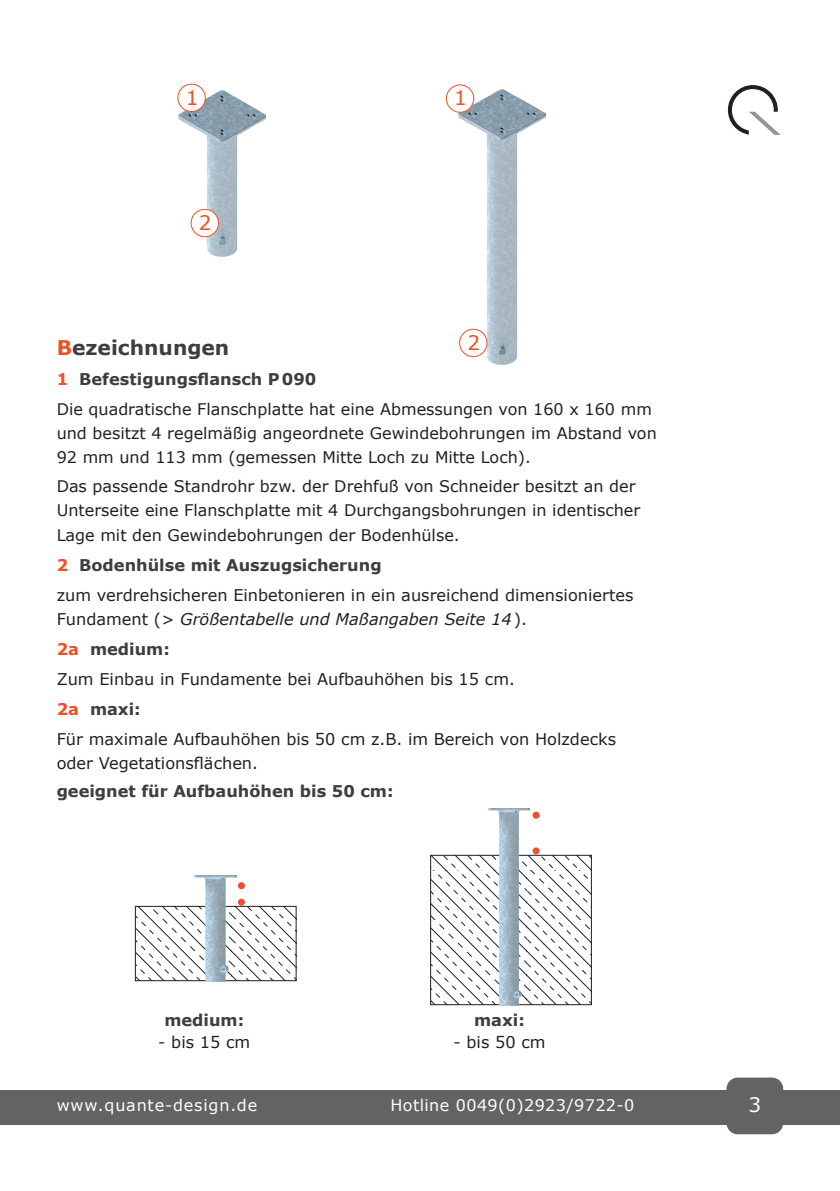
<style>
.page{position:relative;width:840px;height:1191px;background:#fff}
.page>*{position:absolute;margin:0;border:0;box-sizing:border-box;transform-origin:0 0}
.ü1{font:700 20.2px "Verdana";color:#3e3e3f}
.t1{font:20px "Verdana";color:#f05022}
.t2{font:20px "Verdana";color:#fff}
.text{font:16.2px/24.2px "Verdana";color:#231f20}
.text-2{font:700 16.2px "Verdana";color:#3e3e3f}
.text-3{font:16px/24px "Verdana";color:#231f20}
.t3{font:16px "Verdana";letter-spacing:.025em;color:#fff}
.t4{font:16px "Verdana";letter-spacing:.05em;color:#fff}
.s1{color:#f05022}
.s2{font-style:italic}
</style>
<div class="page">
<div style="left:0;top:1090px;width:839px;height:34px;background:#636366"></div>
<div style="left:726px;top:1077px;width:56px;height:57px;background:#636366;border-radius:11px"></div>
<svg style="left:432px;top:856px;width:157px;height:147px"></svg>
<div style="left:430px;top:854px;width:161px;height:151px;border:1px solid #231f20"></div>
<img style="left:488px;top:808px;width:41px;height:197px">
<svg style="left:532px;top:811px;width:7px;height:7px"></svg>
<div style="left:532px;top:847px;width:7px;height:7px;background:#f0502f;border-radius:50%"></div>
<svg style="left:137px;top:908px;width:157px;height:71px"></svg>
<div style="left:135px;top:906px;width:161px;height:75px;border:1px solid #231f20"></div>
<div style="left:238px;top:882px;width:7px;height:7px;background:#f0502f;border-radius:50%"></div>
<div style="left:238px;top:898px;width:7px;height:7px;background:#f0502f;border-radius:50%"></div>
<img style="left:195px;top:875px;width:41px;height:106px">
<img style="left:458px;top:90px;width:87px;height:275px">
<img style="left:179px;top:91px;width:87px;height:165px">
<div style="left:178px;top:84px;width:27px;height:27px;background:#fff;border-radius:50%"></div>
<div style="left:177px;top:84px;width:29px;height:28px;border:1px solid #f05022;border-radius:50%"></div>
<div style="left:191px;top:209px;width:27px;height:28px;background:#fff;border-radius:50%"></div>
<div style="left:190px;top:209px;width:29px;height:28px;border:1px solid #f05022;border-radius:50%"></div>
<div style="left:446px;top:85px;width:27px;height:27px;background:#fff;border-radius:50%"></div>
<div style="left:445px;top:84px;width:29px;height:29px;border:1px solid #f05022;border-radius:50%"></div>
<div style="left:459px;top:329px;width:27px;height:27px;background:#fff;border-radius:50%"></div>
<div style="left:459px;top:329px;width:28px;height:28px;border:1px solid #f05022;border-radius:50%"></div>
<svg style="left:727px;top:85px;width:53px;height:50px"></svg>
<p class="t1" style="left:186px;top:84px;width:14px">1</p>
<p class="t1" style="left:199px;top:209px;width:14px">2</p>
<p class="t1" style="left:454px;top:84px;width:14px">1</p>
<p class="t1" style="left:467px;top:329px;width:14px">2</p>
<p class="ü1" style="left:57px;top:333px;width:174px"><span class="s1">B</span>ezeichnungen</p>
<p class="text-2" style="left:57px;top:368px;width:261px"><span class="s1">1</span> Befestigungsflansch P090</p>
<p class="text-3" style="left:57px;top:397px;width:601px">Die quadratische Flanschplatte hat eine Abmessungen von 160 x 160 mm und besitzt 4 regelmäßig angeordnete Gewindebohrungen im Abstand von<br>92 mm und 113 mm (gemessen Mitte Loch zu Mitte Loch).</p>
<p class="text-3" style="left:57px;top:474px;width:584px">Das passende Standrohr bzw. der Drehfuß von Schneider besitzt an der<br>Unterseite eine Flanschplatte mit 4 Durchgangsbohrungen in identischer<br>Lage mit den Gewindebohrungen der Bodenhülse.</p>
<p class="text-2" style="left:57px;top:553px;width:326px"><span class="s1">2</span> Bodenhülse mit Auszugsicherung</p>
<p class="text" style="left:57px;top:582px;width:578px">zum verdrehsicheren Einbetonieren in ein ausreichend dimensioniertes<br>Fundament (<span class="s2">&gt; Größentabelle und Maßangaben Seite 14</span>).</p>
<p class="text-2" style="left:57px;top:637px;width:115px"><span class="s1">2a</span> medium:</p>
<p class="text" style="left:57px;top:666px;width:459px">Zum Einbau in Fundamente bei Aufbauhöhen bis 15 cm.</p>
<p class="text-2" style="left:57px;top:697px;width:86px"><span class="s1">2a</span> maxi:</p>
<p class="text" style="left:57px;top:726px;width:560px">Für maximale Aufbauhöhen bis 50 cm z.B. im Bereich von Holzdecks oder Vegetationsflächen.</p>
<p class="text-2" style="left:57px;top:780px;width:338px">geeignet für Aufbauhöhen bis 50 cm:</p>
<p class="text-2" style="left:164px;top:1009px;width:81px">medium:</p>
<p class="text" style="left:158px;top:1030px;width:94px">- bis 15 cm</p>
<p class="text-2" style="left:474px;top:1009px;width:52px">maxi:</p>
<p class="text" style="left:453px;top:1030px;width:94px">- bis 50 cm</p>
<p class="t4" style="left:57px;top:1094px;width:202px">www.quante-design.de</p>
<p class="t3" style="left:390px;top:1094px;width:245px">Hotline 0049(0)2923/9722-0</p>
<p class="t2" style="left:748px;top:1091px;width:14px">3</p>
</div>
